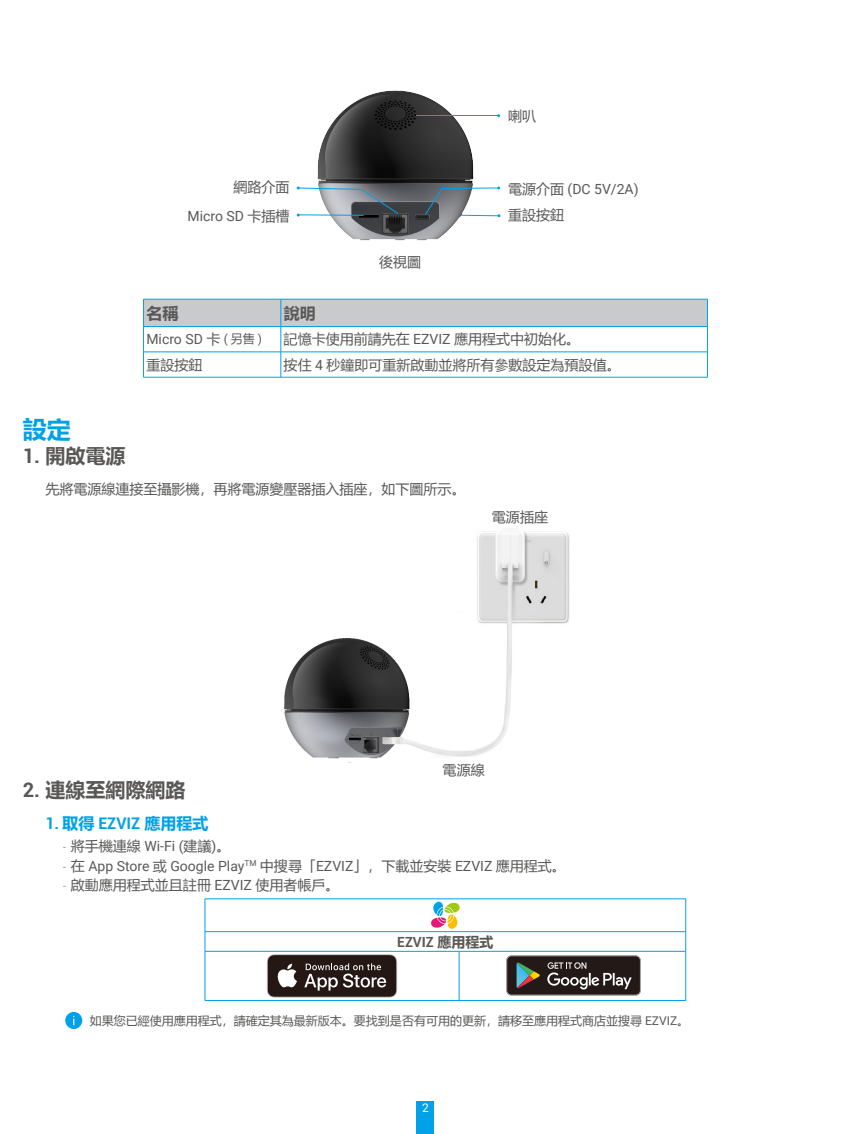
<style>
.page{position:relative;width:851px;height:1134px;background:#fff}
.page>*{position:absolute;margin:0;border:0;box-sizing:border-box;transform-origin:0 0}
.t1{font:700 24px "Microsoft Ya Hei";color:#00a1e9}
.t2{font:700 20px "Microsoft Ya Hei";color:#595857}
.t3{font:700 16px "Roboto";color:#00a1e9}
.t4{font:700 16px "Microsoft Ya Hei";color:#595857}
.t5{font:14px "Microsoft Ya Hei";color:#595857}
.t6{font:14px "Roboto";color:#595857}
.t7{font:700 14px "Roboto";color:#595857}
.t8{font:12px "Microsoft Ya Hei";color:#595857}
.t9{font:12px "Roboto";color:#fff}
.s1{font-family:"Microsoft Ya Hei"}
.s2{font-size:12px}
.s3{font-family:"Microsoft Ya Hei";font-size:12px}
.s4{font-family:"Roboto"}
.s5{font-family:"DIN Cond";font-weight:300}
</style>
<div class="page">
<div style="left:417px;top:1101px;width:17px;height:33px;background:#00a1e9"></div>
<img style="left:296px;top:90px;width:205px;height:151px">
<hr style="left:416px;top:115px;width:81px;height:1px;background:#00a1e9">
<svg style="left:424px;top:187px;width:76px;height:30px"></svg>
<svg style="left:297px;top:187px;width:101px;height:30px"></svg>
<svg style="left:143px;top:299px;width:565px;height:78px"></svg>
<hr style="left:143px;top:377px;width:138px;height:1px;background:#00a1e9">
<hr style="left:281px;top:377px;width:426px;height:1px;background:#00a1e9">
<img style="left:284px;top:530px;width:285px;height:233px">
<hr style="left:205px;top:898px;width:254px;height:1px;background:#00a1e9">
<hr style="left:204px;top:899px;width:1px;height:32px;background:#00a1e9">
<hr style="left:459px;top:898px;width:226px;height:1px;background:#00a1e9">
<hr style="left:685px;top:899px;width:1px;height:32px;background:#00a1e9">
<hr style="left:205px;top:931px;width:254px;height:1px;background:#00a1e9">
<svg style="left:204px;top:932px;width:1px;height:19px"></svg>
<hr style="left:459px;top:931px;width:226px;height:1px;background:#00a1e9">
<svg style="left:685px;top:932px;width:1px;height:19px"></svg>
<hr style="left:205px;top:951px;width:254px;height:1px;background:#00a1e9">
<hr style="left:204px;top:951px;width:1px;height:49px;background:#00a1e9">
<hr style="left:459px;top:951px;width:226px;height:1px;background:#00a1e9">
<hr style="left:458px;top:951px;width:1px;height:49px;background:#00a1e9">
<hr style="left:685px;top:951px;width:1px;height:49px;background:#00a1e9">
<hr style="left:205px;top:1000px;width:254px;height:1px;background:#00a1e9">
<hr style="left:459px;top:1000px;width:226px;height:1px;background:#00a1e9">
<svg style="left:431px;top:902px;width:29px;height:27px"></svg>
<svg style="left:267px;top:954px;width:130px;height:44px;background:#504644"></svg>
<svg style="left:506px;top:955px;width:134px;height:40px;background:#443e3b"></svg>
<svg style="left:65px;top:1012px;width:17px;height:17px"></svg>
<p class="t5" style="left:508px;top:107px;width:30px">喇叭</p>
<p class="t5" style="left:233px;top:177px;width:57px">網路介面</p>
<p class="t6" style="left:508px;top:179px;width:132px"><span class="s1">電源介面</span> (DC 5V/2A)</p>
<p class="t6" style="left:187px;top:206px;width:103px">Micro SD <span class="s1">卡插槽</span></p>
<p class="t5" style="left:508px;top:205px;width:58px">重設按鈕</p>
<p class="t5" style="left:379px;top:252px;width:43px">後視圖</p>
<p class="t4" style="left:146px;top:302px;width:33px">名稱</p>
<p class="t4" style="left:283px;top:302px;width:33px">說明</p>
<p class="t6" style="left:146px;top:329px;width:117px">Micro SD <span class="s1">卡</span> <span class="s2">(</span> <span class="s3">另售</span> <span class="s2">)</span></p>
<p class="t5" style="left:283px;top:330px;width:298px">記憶卡使用前請先在 <span class="s4">EZVIZ</span> 應用程式中初始化。</p>
<p class="t5" style="left:146px;top:355px;width:57px">重設按鈕</p>
<p class="t5" style="left:283px;top:355px;width:338px">按住 <span class="s4">4</span> 秒鐘即可重新啟動並將所有參數設定為預設值。</p>
<h1 class="t1" style="left:23px;top:413px;width:49px">設定</h1>
<h2 class="t2" style="left:23px;top:442px;width:104px"><span class="s4">1.</span> 開啟電源</h2>
<p class="t5" style="left:45px;top:479px;width:421px">先將電源線連接至攝影機，再將電源變壓器插入插座，如下圖所示。</p>
<p class="t5" style="left:492px;top:508px;width:57px">電源插座</p>
<p class="t5" style="left:442px;top:760px;width:43px">電源線</p>
<h2 class="t2" style="left:23px;top:776px;width:164px"><span class="s4">2.</span> 連線至網際網路</h2>
<p class="t3" style="left:45px;top:812px;width:164px">1. <span class="s1">取得</span> EZVIZ <span class="s1">應用程式</span></p>
<p class="t5" style="left:62px;top:836px;width:169px"><span class="s5">-</span> 將手機連線 <span class="s4">Wi-Fi (</span>建議<span class="s4">)</span>。</p>
<p class="t6" style="left:62px;top:856px;width:505px"><span class="s5">-</span> <span class="s1">在</span> App Store <span class="s1">或</span> Google Play<sup>TM</sup> <span class="s1">中搜尋「</span>EZVIZ<span class="s1">」，下載並安裝</span> EZVIZ <span class="s1">應用程式。</span></p>
<p class="t5" style="left:62px;top:876px;width:278px"><span class="s5">-</span> 啟動應用程式並且註冊 <span class="s4">EZVIZ</span> 使用者帳戶。</p>
<p class="t7" style="left:397px;top:932px;width:98px">EZVIZ <span class="s1">應用程式</span></p>
<p class="t8" style="left:90px;top:1012px;width:601px">如果您已經使用應用程式，請確定其為最新版本。要找到是否有可用的更新，請移至應用程式商店並搜尋 <span class="s4">EZVIZ</span>。</p>
<p class="t9" style="left:422px;top:1099px;width:8px">2</p>
</div>
